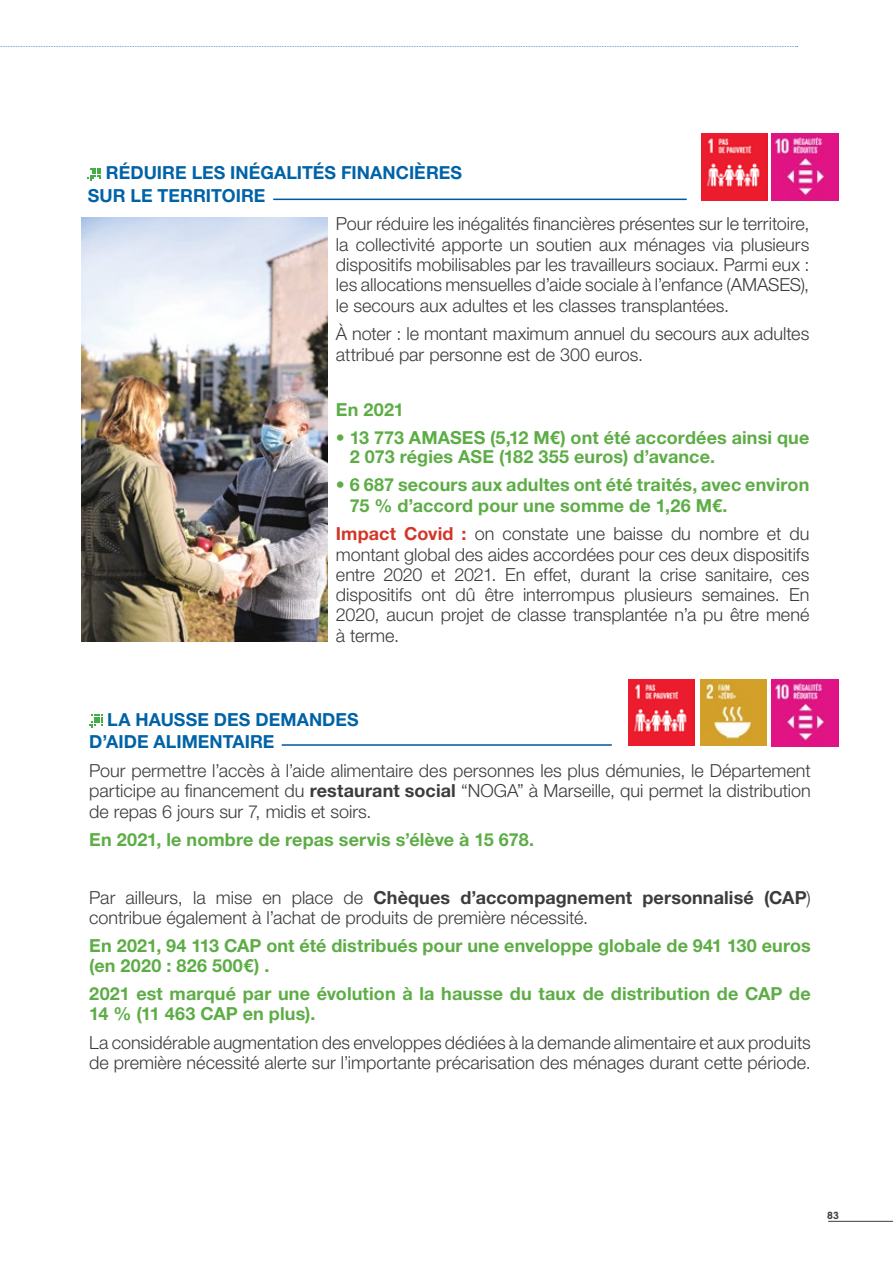
<style>
.page{position:relative;width:893px;height:1263px;background:#fff}
.page>*{position:absolute;margin:0;border:0;box-sizing:border-box;transform-origin:0 0}
.t1{font:300 18px/20.2px "Helvetica Neue LT Std";color:#3c3c3b;text-align:justify}
.t2{font:700 18px/19.5px "Helvetica Neue LT Std";letter-spacing:.005em;color:#5dad46}
.t3{font:700 18px/22.5px "Helvetica Neue LT Std";letter-spacing:.005em;color:#0062a7}
.t4{font:600 9.75px "ITC Avant Garde Std";color:#3c3c3b}
.s1{font-weight:700;color:#d23627}
.s2{font-weight:700}
</style>
<div class="page">
<hr style="left:828px;top:1221px;width:65px;height:1px;background:#3c3c3b">
<svg style="left:0;top:46px;width:798px;height:1px"></svg>
<svg style="left:88px;top:168px;width:13px;height:13px"></svg>
<hr style="left:273px;top:199px;width:414px;height:1px;background:#00569d">
<img style="left:772px;top:134px;width:67px;height:67px">
<img style="left:701px;top:134px;width:66px;height:66px">
<svg style="left:89px;top:715px;width:13px;height:13px"></svg>
<hr style="left:282px;top:744px;width:330px;height:2px;background:#00569d">
<img style="left:772px;top:679px;width:67px;height:67px">
<img style="left:628px;top:679px;width:66px;height:67px">
<img style="left:82px;top:218px;width:245px;height:423px">
<img style="left:701px;top:679px;width:66px;height:66px">
<p class="t3" style="left:88px;top:161px;width:376px;text-indent:18px">RÉDUIRE LES INÉGALITÉS FINANCIÈRES<br>SUR LE TERRITOIRE</p>
<p class="t1" style="left:336px;top:214px;width:475px">Pour réduire les inégalités financières présentes sur le territoire, la collectivité apporte un soutien aux ménages via plusieurs dispositifs mobilisables par les travailleurs sociaux. Parmi eux : les allocations mensuelles d’aide sociale à l’enfance (AMASES), le secours aux adultes et les classes transplantées.</p>
<p class="t1" style="left:336px;top:323px;width:475px">À noter : le montant maximum annuel du secours aux adultes attribué par personne est de 300 euros.</p>
<p class="t2" style="left:336px;top:399px;width:69px">En 2021</p>
<p class="t2" style="left:350px;top:427px;width:461px;text-indent:-14px">• 13 773 AMASES (5,12 M€) ont été accordées ainsi que<br>2 073 régies ASE (182 355 euros) d’avance.</p>
<p class="t2" style="left:350px;top:474px;width:461px;line-height:20.2px;text-indent:-14px">• 6 687 secours aux adultes ont été traités, avec environ<br>75 % d’accord pour une somme de 1,26 M€.</p>
<p class="t1" style="left:336px;top:523px;width:475px"><span class="s1">Impact Covid :</span> on constate une baisse du nombre et du montant global des aides accordées pour ces deux dispositifs entre 2020 et 2021. En effet, durant la crise sanitaire, ces dispositifs ont dû être interrompus plusieurs semaines. En 2020, aucun projet de classe transplantée n’a pu être mené à terme.</p>
<p class="t3" style="left:89px;top:708px;width:271px;text-indent:18px">LA HAUSSE DES DEMANDES<br>D’AIDE ALIMENTAIRE</p>
<p class="t1" style="left:89px;top:760px;width:723px">Pour permettre l’accès à l’aide alimentaire des personnes les plus démunies, le Département participe au financement du <span class="s2">restaurant social</span> “NOGA” à Marseille, qui permet la distribution de repas 6 jours sur 7, midis et soirs.</p>
<p class="t2" style="left:89px;top:830px;width:446px">En 2021, le nombre de repas servis s’élève à 15 678.</p>
<p class="t1" style="left:89px;top:887px;width:723px">Par ailleurs, la mise en place de <span class="s2">Chèques d’accompagnement personnalisé (CAP</span>) contribue également à l’achat de produits de première nécessité.</p>
<p class="t2" style="left:89px;top:935px;width:723px;line-height:20.2px">En 2021, 94 113 CAP ont été distribués pour une enveloppe globale de 941 130 euros (en 2020 : 826 500€) .</p>
<p class="t2" style="left:89px;top:984px;width:723px">2021 est marqué par une évolution à la hausse du taux de distribution de CAP de<br>14 % (11 463 CAP en plus).</p>
<p class="t1" style="left:89px;top:1032px;width:723px">La considérable augmentation des enveloppes dédiées à la demande alimentaire et aux produits de première nécessité alerte sur l’importante précarisation des ménages durant cette période.</p>
<p class="t4" style="left:827px;top:1209px;width:13px">83</p>
</div>
